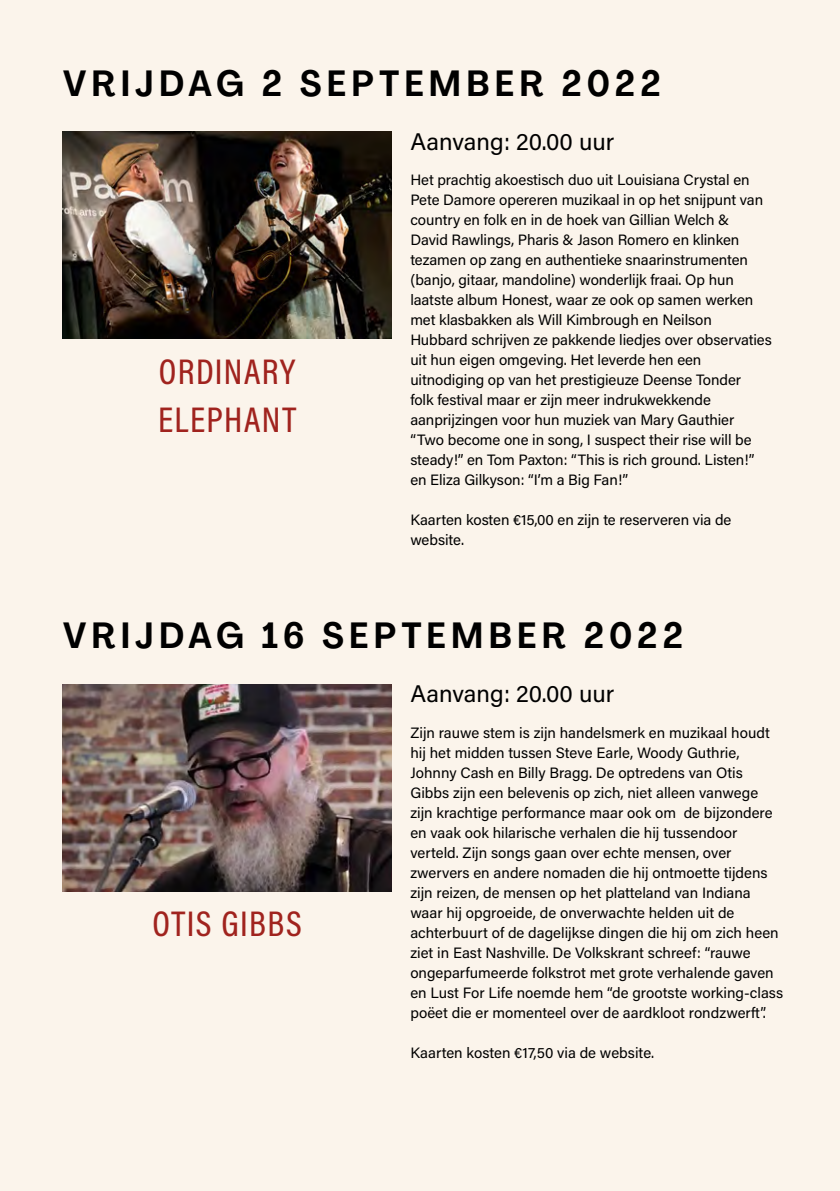
<style>
.page{position:relative;width:840px;height:1191px;background:#fff}
.page>*{position:absolute;margin:0;border:0;box-sizing:border-box;transform-origin:0 0}
.t1{font:700 36px "Agrandir Text";letter-spacing:.12em;color:#000}
.t2{font:36px/48px "Acumin Variable Concept";letter-spacing:.04em;color:#a0231e}
.t3{font:24px "Acumin Pro";color:#000}
.t4{font:15px/20px "Acumin Pro";letter-spacing:-.005em;color:#000}
</style>
<div class="page">
<div style="left:0;top:0;width:839px;height:1191px;background:#fbf4eb"></div>
<img style="left:62px;top:132px;width:329px;height:207px">
<img style="left:62px;top:684px;width:329px;height:207px">
<h1 class="t1" style="left:62px;top:61px;width:600px">VRIJDAG 2 SEPTEMBER 2022</h1>
<h1 class="t2" style="left:158px;top:346px;width:139px">ORDINARY<br>ELEPHANT</h1>
<h2 class="t3" style="left:410px;top:124px;width:205px">Aanvang: 20.00 uur</h2>
<p class="t4" style="left:410px;top:170px;width:363px">Het prachtig akoestisch duo uit Louisiana Crystal en Pete Damore opereren muzikaal in op het snijpunt van country en folk en in de hoek van Gillian Welch &amp;<br>David Rawlings, Pharis &amp; Jason Romero en klinken tezamen op zang en authentieke snaarinstrumenten (banjo, gitaar, mandoline) wonderlijk fraai. Op hun laatste album Honest, waar ze ook op samen werken met klasbakken als Will Kimbrough en Neilson Hubbard schrijven ze pakkende liedjes over observaties uit hun eigen omgeving. Het leverde hen een uitnodiging op van het prestigieuze Deense Tonder<br>folk festival maar er zijn meer indrukwekkende aanprijzingen voor hun muziek van Mary Gauthier<br>“Two become one in song, I suspect their rise will be steady!” en Tom Paxton: “This is rich ground. Listen!” en Eliza Gilkyson: “I’m a Big Fan!”</p>
<p class="t4" style="left:410px;top:509px;width:322px">Kaarten kosten €15,00 en zijn te reserveren via de website.</p>
<h1 class="t1" style="left:62px;top:613px;width:622px">VRIJDAG 16 SEPTEMBER 2022</h1>
<h1 class="t2" style="left:152px;top:898px;width:151px">OTIS GIBBS</h1>
<h2 class="t3" style="left:410px;top:677px;width:205px">Aanvang: 20.00 uur</h2>
<p class="t4" style="left:410px;top:722px;width:374px">Zijn rauwe stem is zijn handelsmerk en muzikaal houdt hij het midden tussen Steve Earle, Woody Guthrie, Johnny Cash en Billy Bragg. De optredens van Otis Gibbs zijn een belevenis op zich, niet alleen vanwege zijn krachtige performance maar ook om de bijzondere en vaak ook hilarische verhalen die hij tussendoor verteld. Zijn songs gaan over echte mensen, over zwervers en andere nomaden die hij ontmoette tijdens zijn reizen, de mensen op het platteland van Indiana waar hij opgroeide, de onverwachte helden uit de achterbuurt of de dagelijkse dingen die hij om zich heen ziet in East Nashville. De Volkskrant schreef: “rauwe ongeparfumeerde folkstrot met grote verhalende gaven en Lust For Life noemde hem “de grootste working-class poëet die er momenteel over de aardkloot rondzwerft”.</p>
<p class="t4" style="left:410px;top:1042px;width:245px">Kaarten kosten €17,50 via de website.</p>
</div>
